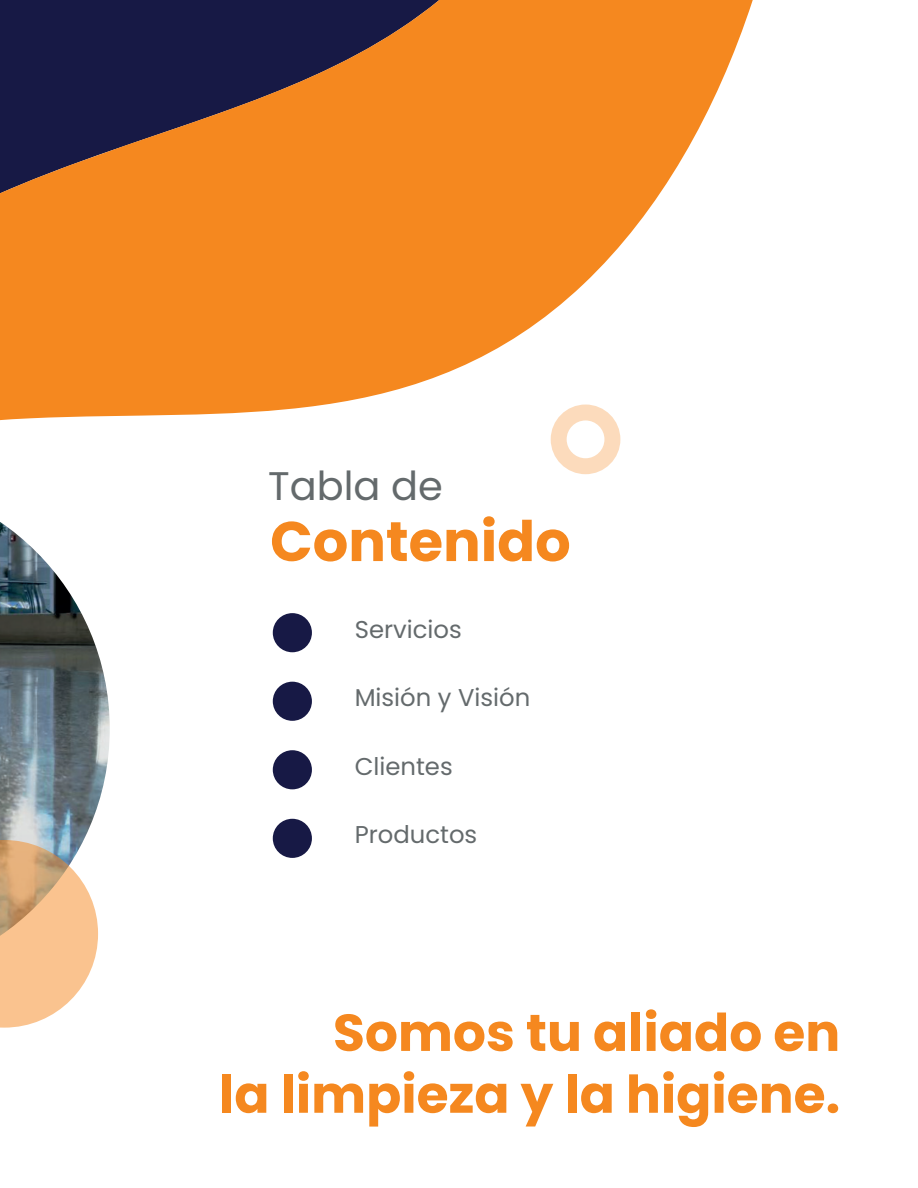
<style>
.page{position:relative;width:918px;height:1188px;background:#fff}
.page>*{position:absolute;margin:0;border:0;box-sizing:border-box;transform-origin:0 0}
.t1{font:700 55.95px "Poppins";color:#f5881f}
.t2{font:700 51.9px/61.8px "Poppins";color:#f5881f;text-align:right}
.t3{font:39.9px "Poppins";color:#646a6c}
.t4{font:24.3px "Poppins";color:#646a6c}
</style>
<div class="page">
<svg style="left:0;top:0;width:753px;height:475px;fill:#f5881f"></svg>
<svg style="left:0;top:442px;width:147px;height:398px"></svg>
<svg style="left:0;top:840px;width:98px;height:188px"></svg>
<svg style="left:551px;top:405px;width:69px;height:69px"></svg>
<div style="left:273px;top:613px;width:39px;height:39px;background:#171945;border-radius:50%"></div>
<div style="left:273px;top:682px;width:39px;height:39px;background:#171945;border-radius:50%"></div>
<div style="left:273px;top:750px;width:39px;height:39px;background:#171945;border-radius:50%"></div>
<div style="left:273px;top:819px;width:39px;height:39px;background:#171945;border-radius:50%"></div>
<h3 class="t3" style="left:268px;top:463px;width:176px">Tabla de</h3>
<h1 class="t1" style="left:270px;top:509px;width:302px">Contenido</h1>
<p class="t4" style="left:355px;top:615px;width:108px">Servicios</p>
<p class="t4" style="left:355px;top:684px;width:177px">Misión y Visión</p>
<p class="t4" style="left:355px;top:752px;width:99px">Clientes</p>
<p class="t4" style="left:355px;top:821px;width:124px">Productos</p>
<h2 class="t2" style="left:219px;top:1002px;width:623px">Somos tu aliado en<br>la limpieza y la higiene.</h2>
</div>
